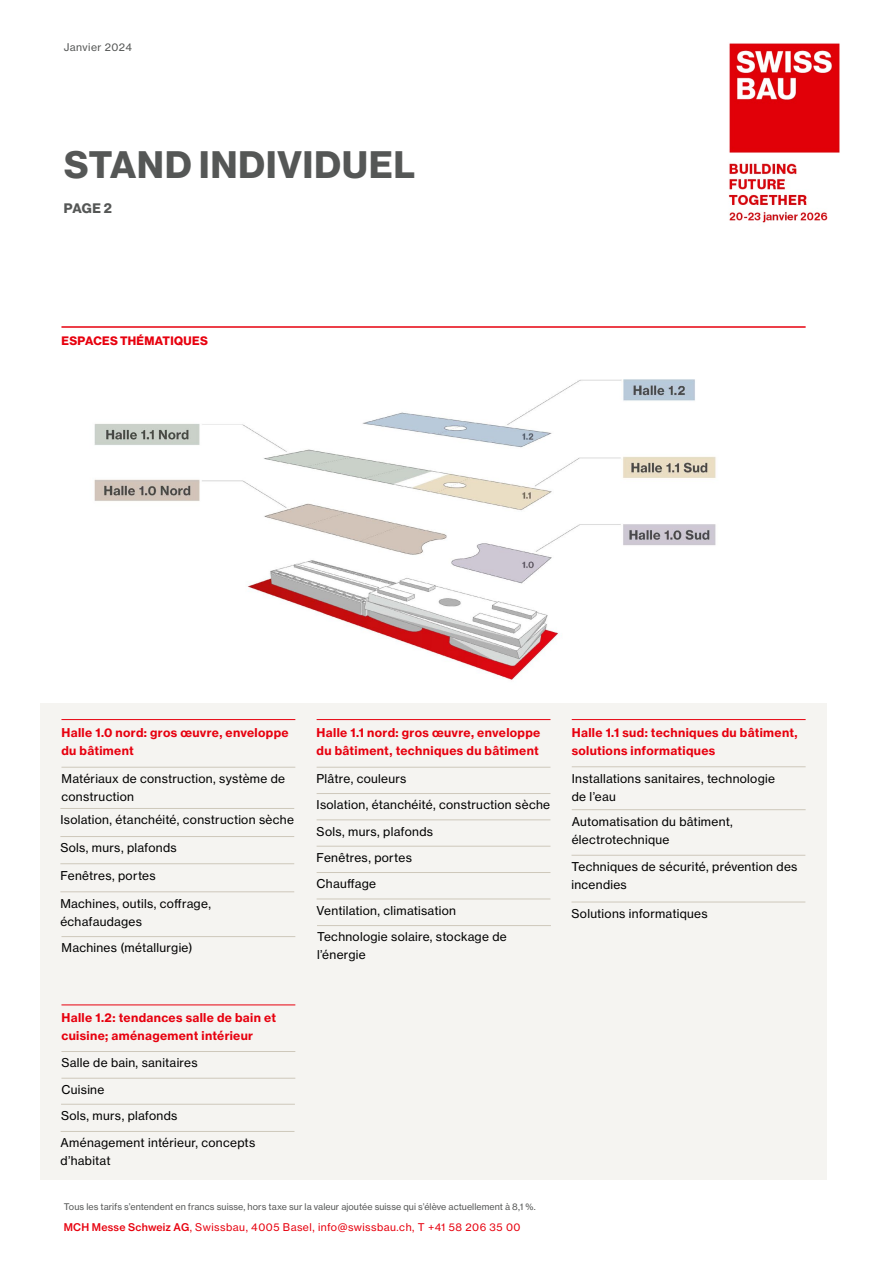
<style>
.page{position:relative;width:893px;height:1263px;background:#fff}
.page>*{position:absolute;margin:0;border:0;box-sizing:border-box;transform-origin:0 0}
.t1{font:37.5px "N Haas Grotesk DS Pro 75 Bd";letter-spacing:.03em;color:#555756}
.t2{font:13.5px "N Haas Grotesk DS Pro 75 Bd";color:#555756}
.t3{font:12px/18px "N Haas Grotesk TX Pro 55 Rg";letter-spacing:.025em;color:#000}
.t4{font:12px/18px "N Haas Grotesk TX Pro 75 Bd";letter-spacing:.03em;color:#e7000e}
.t5{font:12px "N Haas Grotesk DS Pro 75 Bd";letter-spacing:.025em;color:#e7000e}
.t6{font:10.5px "N Haas Grotesk TX Pro 55 Rg";letter-spacing:.045em;color:#e7000e}
.t7{font:10.5px "N Haas Grotesk TX Pro 55 Rg";letter-spacing:.04em;color:#555756}
.t8{font:9px "N Haas Grotesk TX Pro 55 Rg";letter-spacing:.005em;color:#555756}
.s1{font-family:"N Haas Grotesk TX Pro 65 Md"}
</style>
<div class="page">
<img style="left:94px;top:379px;width:622px;height:301px">
<hr style="left:61px;top:326px;width:745px;height:2px;background:#e7000e">
<div style="left:40px;top:703px;width:787px;height:476px;background:#f5f4f1"></div>
<hr style="left:61px;top:719px;width:234px;height:1px;background:#e7000e">
<hr style="left:572px;top:719px;width:234px;height:1px;background:#e7000e">
<hr style="left:317px;top:719px;width:233px;height:1px;background:#e7000e">
<hr style="left:61px;top:767px;width:234px;height:1px;background:#cec8bb">
<hr style="left:60px;top:808px;width:234px;height:1px;background:#cec8bb">
<hr style="left:317px;top:925px;width:234px;height:1px;background:#cec8bb">
<hr style="left:60px;top:836px;width:234px;height:1px;background:#cec8bb">
<hr style="left:60px;top:863px;width:234px;height:1px;background:#cec8bb">
<hr style="left:572px;top:766px;width:234px;height:1px;background:#cec8bb">
<hr style="left:572px;top:809px;width:234px;height:1px;background:#cec8bb">
<hr style="left:571px;top:902px;width:234px;height:1px;background:#cec8bb">
<hr style="left:571px;top:855px;width:234px;height:1px;background:#cec8bb">
<hr style="left:317px;top:767px;width:233px;height:1px;background:#cec8bb">
<hr style="left:317px;top:793px;width:233px;height:1px;background:#cec8bb">
<hr style="left:317px;top:819px;width:233px;height:1px;background:#cec8bb">
<hr style="left:317px;top:846px;width:233px;height:1px;background:#cec8bb">
<hr style="left:317px;top:872px;width:233px;height:1px;background:#cec8bb">
<hr style="left:61px;top:1051px;width:234px;height:1px;background:#cec8bb">
<hr style="left:61px;top:1078px;width:234px;height:1px;background:#cec8bb">
<hr style="left:317px;top:898px;width:233px;height:1px;background:#cec8bb">
<hr style="left:61px;top:936px;width:234px;height:1px;background:#cec8bb">
<hr style="left:60px;top:891px;width:234px;height:1px;background:#cec8bb">
<hr style="left:61px;top:1004px;width:234px;height:1px;background:#e7000e">
<hr style="left:61px;top:1104px;width:234px;height:1px;background:#cec8bb">
<hr style="left:61px;top:1131px;width:233px;height:1px;background:#cec8bb">
<img style="left:728px;top:43px;width:112px;height:180px">
<p class="t7" style="left:64px;top:40px;width:70px">Janvier 2024</p>
<h1 class="t1" style="left:64px;top:143px;width:352px">STAND INDIVIDUEL</h1>
<p class="t2" style="left:64px;top:200px;width:50px">PAGE 2</p>
<p class="t5" style="left:62px;top:333px;width:148px">ESPACES THÉMATIQUES</p>
<p class="t4" style="left:61px;top:723px;width:229px">Halle 1.0 nord: gros œuvre, enveloppe du bâtiment</p>
<p class="t4" style="left:572px;top:723px;width:227px">Halle 1.1 sud: techniques du bâtiment, solutions informatiques</p>
<p class="t4" style="left:317px;top:723px;width:225px">Halle 1.1 nord: gros œuvre, enveloppe du bâtiment, techniques du bâtiment</p>
<p class="t3" style="left:61px;top:770px;width:225px">Matériaux de construction, système de construction</p>
<p class="t3" style="left:60px;top:811px;width:235px">Isolation, étanchéité, construction sèche</p>
<p class="t3" style="left:60px;top:839px;width:118px">Sols, murs, plafonds</p>
<p class="t3" style="left:60px;top:866px;width:97px">Fenêtres, portes</p>
<p class="t3" style="left:60px;top:894px;width:152px">Machines, outils, coffrage, échafaudages</p>
<p class="t3" style="left:61px;top:939px;width:133px">Machines (métallurgie)</p>
<p class="t4" style="left:61px;top:1009px;width:216px">Halle 1.2: tendances salle de bain et cuisine; aménagement intérieur</p>
<p class="t3" style="left:61px;top:1054px;width:138px">Salle de bain, sanitaires</p>
<p class="t3" style="left:61px;top:1081px;width:44px">Cuisine</p>
<p class="t3" style="left:61px;top:1107px;width:118px">Sols, murs, plafonds</p>
<p class="t3" style="left:61px;top:1134px;width:196px">Aménagement intérieur, concepts d’habitat</p>
<p class="t3" style="left:317px;top:765px;width:235px;line-height:26.2px">Plâtre, couleurs<br>Isolation, étanchéité, construction sèche<br>Sols, murs, plafonds<br>Fenêtres, portes<br>Chauffage</p>
<p class="t3" style="left:317px;top:901px;width:141px">Ventilation, climatisation</p>
<p class="t3" style="left:317px;top:928px;width:191px">Technologie solaire, stockage de l’énergie</p>
<p class="t8" style="left:64px;top:1201px;width:474px">Tous les tarifs s’entendent en francs suisse, hors taxe sur la valeur ajoutée suisse qui s’élève actuellement à 8,1 %.</p>
<p class="t6" style="left:64px;top:1220px;width:458px"><span class="s1">MCH Messe Schweiz AG</span>, Swissbau, 4005 Basel, info@swissbau.ch, T +41 58 206 35 00</p>
<p class="t3" style="left:572px;top:769px;width:205px">Installations sanitaires, technologie de l’eau</p>
<p class="t3" style="left:572px;top:812px;width:163px">Automatisation du bâtiment, électrotechnique</p>
<p class="t3" style="left:571px;top:858px;width:227px">Techniques de sécurité, prévention des incendies</p>
<p class="t3" style="left:571px;top:904px;width:138px">Solutions informatiques</p>
</div>
